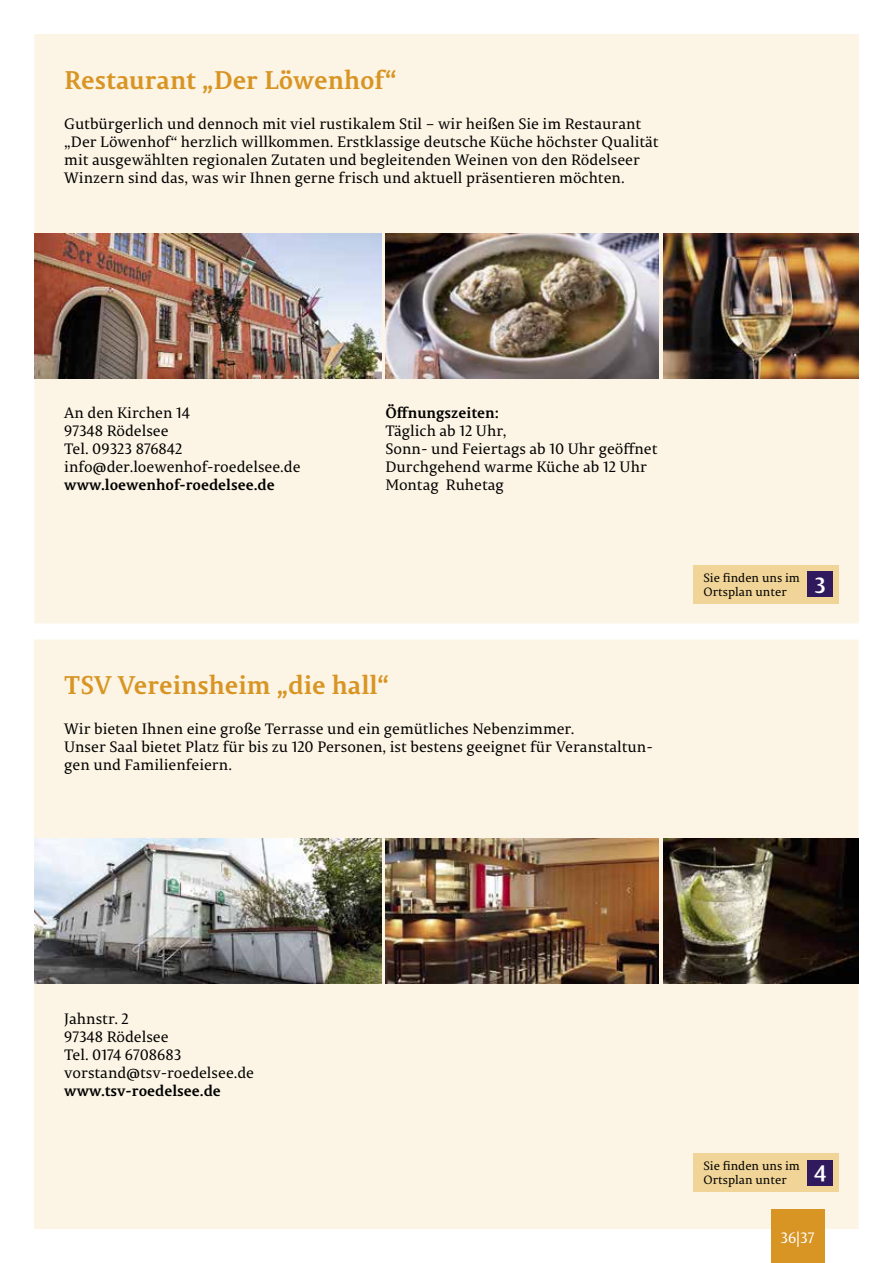
<style>
.page{position:relative;width:893px;height:1263px;background:#fff}
.page>*{position:absolute;margin:0;border:0;box-sizing:border-box;transform-origin:0 0}
.t1{font:700 25.5px "Permian Serif Typeface";color:#d89524}
.t2{font:700 21.9px "Permian Serif Typeface";color:#fff}
.t3{font:15px/18px "Permian Serif Typeface";color:#000}
.t4{font:700 15px "Permian Serif Typeface";color:#000}
.t5{font:15px "Permian Serif Typeface";color:#fff}
.t6{font:12px/13.5px "Permian Serif Typeface";color:#000}
</style>
<div class="page">
<div style="left:34px;top:34px;width:825px;height:1195px;background:#fcf4e4"></div>
<img style="left:385px;top:233px;width:274px;height:145px">
<img style="left:663px;top:233px;width:196px;height:145px">
<img style="left:663px;top:838px;width:196px;height:145px">
<img style="left:34px;top:233px;width:347px;height:145px">
<img style="left:34px;top:838px;width:347px;height:145px">
<img style="left:385px;top:838px;width:274px;height:145px">
<div style="left:694px;top:565px;width:145px;height:39px;background:#f0d498"></div>
<div style="left:808px;top:572px;width:25px;height:25px;background:#301a5d"></div>
<div style="left:694px;top:1153px;width:145px;height:39px;background:#f0d498"></div>
<div style="left:808px;top:1160px;width:25px;height:25px;background:#301a5d"></div>
<div style="left:771px;top:1210px;width:54px;height:53px;background:#d89524"></div>
<h1 class="t1" style="left:64px;top:58px;width:334px">Restaurant „Der Löwenhof“</h1>
<p class="t3" style="left:64px;top:113px;width:596px">Gutbürgerlich und dennoch mit viel rustikalem Stil – wir heißen Sie im Restaurant „Der Löwenhof“ herzlich willkommen. Erstklassige deutsche Küche höchster Qualität mit ausgewählten regionalen Zutaten und begleitenden Weinen von den Rödelseer Winzern sind das, was wir Ihnen gerne frisch und aktuell präsentieren möchten.</p>
<p class="t3" style="left:64px;top:403px;width:238px">An den Kirchen 14<br>97348 Rödelsee<br>Tel. 09323 876842 info@der.loewenhof-roedelsee.de</p>
<p class="t4" style="left:64px;top:472px;width:212px">www.loewenhof-roedelsee.de</p>
<p class="t4" style="left:385px;top:400px;width:115px">Öffnungszeiten:</p>
<p class="t3" style="left:385px;top:421px;width:274px">Täglich ab 12 Uhr,<br>Sonn- und Feiertags ab 10 Uhr geöffnet<br>Durchgehend warme Küche ab 12 Uhr<br>Montag Ruhetag</p>
<h1 class="t1" style="left:64px;top:664px;width:326px">TSV Vereinsheim „die hall“</h1>
<p class="t3" style="left:64px;top:719px;width:590px">Wir bieten Ihnen eine große Terrasse und ein gemütliches Nebenzimmer.<br>Unser Saal bietet Platz für bis zu 120 Personen, ist bestens geeignet für Veranstaltun&shy;gen und Familienfeiern.</p>
<p class="t6" style="left:703px;top:570px;width:98px">Sie finden uns im<br>Ortsplan unter</p>
<h2 class="t2" style="left:815px;top:567px;width:13px">3</h2>
<p class="t3" style="left:64px;top:1008px;width:191px">Jahnstr. 2<br>97348 Rödelsee<br>Tel. 0174 6708683 vorstand@tsv-roedelsee.de</p>
<p class="t4" style="left:64px;top:1078px;width:158px">www.tsv-roedelsee.de</p>
<p class="t6" style="left:703px;top:1158px;width:125px">Sie finden uns im<br>Ortsplan unter <sup>4</sup></p>
<p class="t5" style="left:780px;top:1225px;width:35px">36|37</p>
</div>
